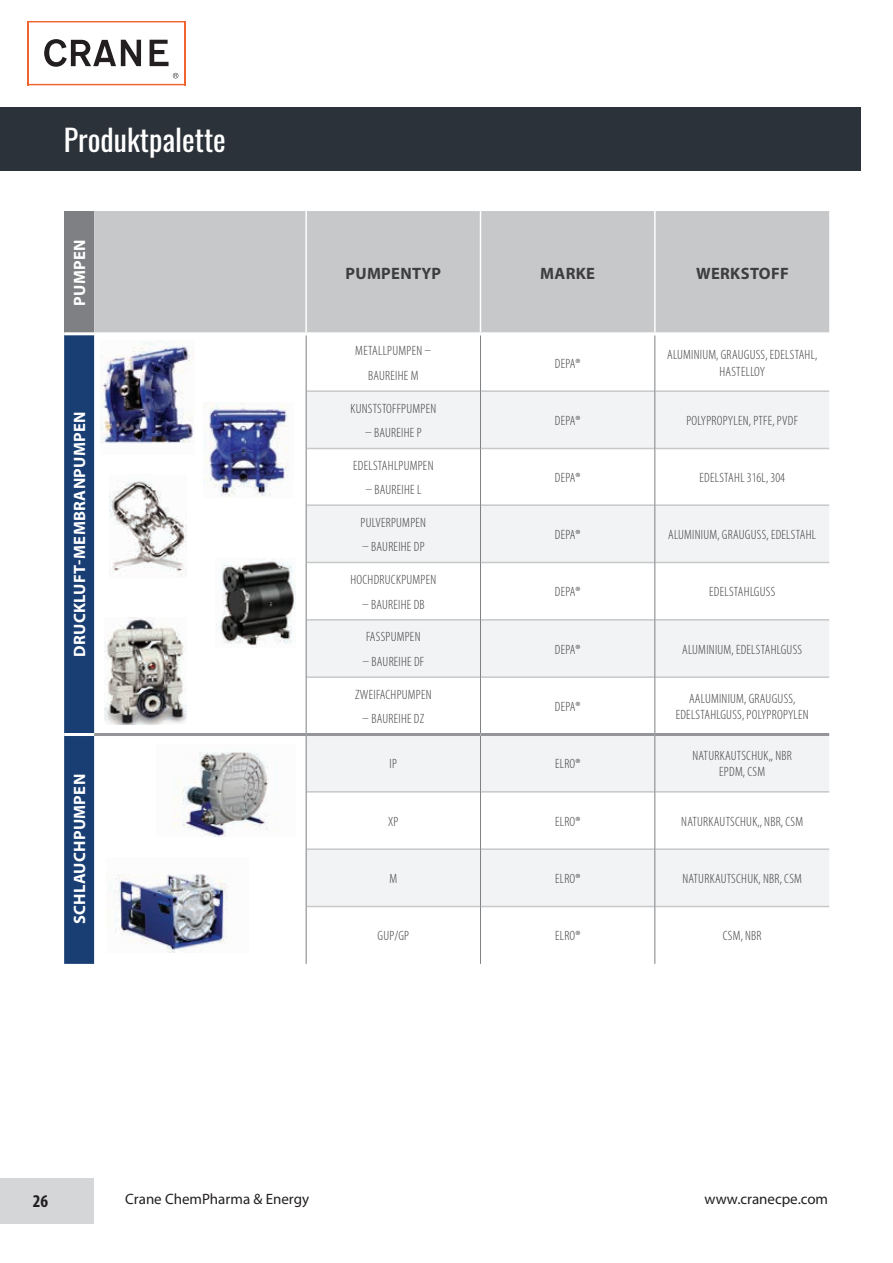
<style>
.page{position:relative;width:893px;height:1263px;background:#fff}
.page>*{position:absolute;margin:0;border:0;box-sizing:border-box;transform-origin:0 0}
.t1{font:30px "Oswald";color:#fff}
.t2{font:700 condensed 18px "Myriad Pro";color:#231f20}
.t3{font:700 16.5px "Myriad Pro";letter-spacing:.02em;color:#fff}
.t4{font:700 16.5px "Myriad Pro";letter-spacing:.02em;color:#3e3e3f}
.t5{font:15px "Myriad Pro";color:#231f20}
.t6{font:300 condensed 13.5px/16.2px "Myriad Pro";letter-spacing:.02em;color:#3e3e3f;text-align:center}
</style>
<div class="page">
<svg style="left:150px;top:40px;width:19px;height:26px"></svg>
<svg style="left:44px;top:39px;width:97px;height:28px"></svg>
<hr style="left:29px;top:84px;width:156px;height:1px;background:#f2642f">
<hr style="left:184px;top:21px;width:1px;height:64px;background:#f2642f">
<hr style="left:28px;top:21px;width:157px;height:1px;background:#f2642f">
<hr style="left:28px;top:21px;width:1px;height:64px;background:#f2642f">
<svg style="left:173px;top:73px;width:5px;height:5px"></svg>
<div style="left:0;top:107px;width:861px;height:64px;background:#2b3239"></div>
<div style="left:0;top:1178px;width:94px;height:45px;background:#d5d6d8"></div>
<img style="left:203px;top:403px;width:86px;height:95px">
<img style="left:100px;top:340px;width:93px;height:103px">
<img style="left:104px;top:618px;width:83px;height:107px">
<img style="left:216px;top:558px;width:79px;height:89px">
<img style="left:109px;top:481px;width:78px;height:96px">
<img style="left:108px;top:874px;width:120px;height:78px">
<img style="left:173px;top:752px;width:96px;height:85px">
<div style="left:64px;top:211px;width:30px;height:123px;background:#7e8083"></div>
<div style="left:94px;top:211px;width:735px;height:121px;background:#c7c8ca"></div>
<div style="left:64px;top:335px;width:30px;height:629px;background:#183e73"></div>
<svg style="left:307px;top:392px;width:522px;height:514px;fill:#f2f3f4"></svg>
<svg style="left:655px;top:736px;width:174px;height:170px"></svg>
<hr style="left:655px;top:791px;width:174px;height:1px;background:#c7c8ca">
<hr style="left:655px;top:848px;width:174px;height:2px;background:#c7c8ca">
<hr style="left:655px;top:906px;width:174px;height:1px;background:#c7c8ca">
<hr style="left:307px;top:791px;width:173px;height:1px;background:#c7c8ca">
<hr style="left:481px;top:791px;width:173px;height:1px;background:#c7c8ca">
<hr style="left:307px;top:848px;width:173px;height:2px;background:#c7c8ca">
<hr style="left:481px;top:848px;width:173px;height:2px;background:#c7c8ca">
<hr style="left:307px;top:906px;width:173px;height:1px;background:#c7c8ca">
<hr style="left:481px;top:906px;width:173px;height:1px;background:#c7c8ca">
<hr style="left:307px;top:390px;width:173px;height:2px;background:#c7c8ca">
<hr style="left:481px;top:390px;width:173px;height:2px;background:#c7c8ca">
<hr style="left:655px;top:390px;width:174px;height:2px;background:#c7c8ca">
<hr style="left:307px;top:448px;width:173px;height:1px;background:#c7c8ca">
<hr style="left:481px;top:448px;width:173px;height:1px;background:#c7c8ca">
<hr style="left:655px;top:448px;width:174px;height:1px;background:#c7c8ca">
<hr style="left:307px;top:504px;width:173px;height:2px;background:#c7c8ca">
<hr style="left:481px;top:504px;width:173px;height:2px;background:#c7c8ca">
<hr style="left:655px;top:504px;width:174px;height:2px;background:#c7c8ca">
<hr style="left:307px;top:562px;width:173px;height:1px;background:#c7c8ca">
<hr style="left:481px;top:562px;width:173px;height:1px;background:#c7c8ca">
<hr style="left:655px;top:562px;width:174px;height:1px;background:#c7c8ca">
<hr style="left:307px;top:619px;width:173px;height:2px;background:#c7c8ca">
<hr style="left:481px;top:619px;width:173px;height:2px;background:#c7c8ca">
<hr style="left:655px;top:619px;width:174px;height:2px;background:#c7c8ca">
<hr style="left:307px;top:676px;width:173px;height:2px;background:#c7c8ca">
<hr style="left:481px;top:676px;width:173px;height:2px;background:#c7c8ca">
<hr style="left:655px;top:676px;width:174px;height:2px;background:#c7c8ca">
<hr style="left:306px;top:736px;width:1px;height:56px;background:#7e8083">
<hr style="left:480px;top:736px;width:1px;height:56px;background:#7e8083">
<hr style="left:654px;top:736px;width:1px;height:56px;background:#7e8083">
<hr style="left:306px;top:792px;width:1px;height:57px;background:#7e8083">
<hr style="left:480px;top:792px;width:1px;height:57px;background:#7e8083">
<hr style="left:654px;top:792px;width:1px;height:57px;background:#7e8083">
<hr style="left:306px;top:849px;width:1px;height:57px;background:#7e8083">
<hr style="left:480px;top:849px;width:1px;height:57px;background:#7e8083">
<hr style="left:654px;top:849px;width:1px;height:57px;background:#7e8083">
<hr style="left:306px;top:906px;width:1px;height:58px;background:#7e8083">
<hr style="left:480px;top:906px;width:1px;height:58px;background:#7e8083">
<hr style="left:654px;top:906px;width:1px;height:58px;background:#7e8083">
<hr style="left:306px;top:335px;width:1px;height:56px;background:#7e8083">
<hr style="left:480px;top:335px;width:1px;height:56px;background:#7e8083">
<hr style="left:654px;top:335px;width:1px;height:56px;background:#7e8083">
<hr style="left:306px;top:391px;width:1px;height:57px;background:#7e8083">
<hr style="left:480px;top:391px;width:1px;height:57px;background:#7e8083">
<hr style="left:654px;top:391px;width:1px;height:57px;background:#7e8083">
<hr style="left:306px;top:448px;width:1px;height:57px;background:#7e8083">
<hr style="left:480px;top:448px;width:1px;height:57px;background:#7e8083">
<hr style="left:654px;top:448px;width:1px;height:57px;background:#7e8083">
<hr style="left:306px;top:505px;width:1px;height:57px;background:#7e8083">
<hr style="left:480px;top:505px;width:1px;height:57px;background:#7e8083">
<hr style="left:654px;top:505px;width:1px;height:57px;background:#7e8083">
<hr style="left:306px;top:562px;width:1px;height:58px;background:#7e8083">
<hr style="left:480px;top:562px;width:1px;height:58px;background:#7e8083">
<hr style="left:654px;top:562px;width:1px;height:58px;background:#7e8083">
<hr style="left:306px;top:620px;width:1px;height:57px;background:#7e8083">
<hr style="left:480px;top:620px;width:1px;height:57px;background:#7e8083">
<hr style="left:654px;top:620px;width:1px;height:57px;background:#7e8083">
<hr style="left:306px;top:677px;width:1px;height:56px;background:#7e8083">
<hr style="left:480px;top:677px;width:1px;height:56px;background:#7e8083">
<hr style="left:654px;top:677px;width:1px;height:56px;background:#7e8083">
<hr style="left:305px;top:211px;width:2px;height:121px;background:#fff">
<hr style="left:480px;top:211px;width:1px;height:121px;background:#fff">
<hr style="left:654px;top:211px;width:2px;height:121px;background:#fff">
<hr style="left:94px;top:733px;width:212px;height:3px;background:#939598">
<hr style="left:306px;top:733px;width:174px;height:3px;background:#939598">
<hr style="left:480px;top:733px;width:175px;height:3px;background:#939598">
<hr style="left:655px;top:733px;width:174px;height:3px;background:#939598">
<hr style="left:64px;top:332px;width:30px;height:3px;background:#fff">
<hr style="left:64px;top:733px;width:30px;height:3px;background:#fff">
<h1 class="t1" style="left:64px;top:113px;width:164px">Produktpalette</h1>
<p class="t3" style="left:69px;top:306px;width:68px;rotate:-90deg">PUMPEN</p>
<p class="t3" style="left:69px;top:657px;width:247px;rotate:-90deg">DRUCKLUFT-MEMBRANPUMPEN</p>
<p class="t3" style="left:69px;top:924px;width:152px;rotate:-90deg">SCHLAUCHPUMPEN</p>
<p class="t4" style="left:345px;top:262px;width:97px">PUMPENTYP</p>
<p class="t4" style="left:540px;top:262px;width:56px">MARKE</p>
<p class="t4" style="left:696px;top:262px;width:94px">WERKSTOFF</p>
<p class="t6" style="left:355px;top:339px;width:78px;line-height:24.8px">METALLPUMPEN –<br>BAUREIHE M</p>
<p class="t6" style="left:350px;top:400px;width:87px">KUNSTSTOFFPUMPEN</p>
<p class="t6" style="left:365px;top:425px;width:58px">– BAUREIHE P</p>
<p class="t6" style="left:353px;top:457px;width:82px">EDELSTAHLPUMPEN</p>
<p class="t6" style="left:365px;top:482px;width:58px">– BAUREIHE L</p>
<p class="t6" style="left:361px;top:514px;width:67px">PULVERPUMPEN</p>
<p class="t6" style="left:362px;top:539px;width:64px">– BAUREIHE DP</p>
<p class="t6" style="left:350px;top:572px;width:87px">HOCHDRUCKPUMPEN</p>
<p class="t6" style="left:362px;top:596px;width:64px">– BAUREIHE DB</p>
<p class="t6" style="left:366px;top:629px;width:56px">FASSPUMPEN</p>
<p class="t6" style="left:362px;top:654px;width:63px">– BAUREIHE DF</p>
<p class="t6" style="left:355px;top:686px;width:78px">ZWEIFACHPUMPEN</p>
<p class="t6" style="left:362px;top:711px;width:64px">– BAUREIHE DZ</p>
<p class="t6" style="left:555px;top:355px;width:27px">DEPA®</p>
<p class="t6" style="left:667px;top:347px;width:152px">ALUMINIUM, GRAUGUSS, EDELSTAHL,<br>HASTELLOY</p>
<p class="t6" style="left:555px;top:413px;width:27px">DEPA®</p>
<p class="t6" style="left:686px;top:413px;width:113px">POLYPROPYLEN, PTFE, PVDF</p>
<p class="t6" style="left:555px;top:470px;width:27px">DEPA®</p>
<p class="t6" style="left:699px;top:470px;width:87px">EDELSTAHL 316L, 304</p>
<p class="t6" style="left:555px;top:527px;width:27px">DEPA®</p>
<p class="t6" style="left:668px;top:527px;width:150px">ALUMINIUM, GRAUGUSS, EDELSTAHL</p>
<p class="t6" style="left:555px;top:584px;width:27px">DEPA®</p>
<p class="t6" style="left:709px;top:584px;width:68px">EDELSTAHLGUSS</p>
<p class="t6" style="left:555px;top:641px;width:27px">DEPA®</p>
<p class="t6" style="left:682px;top:641px;width:121px">ALUMINIUM, EDELSTAHLGUSS</p>
<p class="t6" style="left:555px;top:699px;width:27px">DEPA®</p>
<p class="t6" style="left:676px;top:690px;width:135px">AALUMINIUM, GRAUGUSS,<br>EDELSTAHLGUSS, POLYPROPYLEN</p>
<p class="t6" style="left:390px;top:756px;width:9px">IP</p>
<p class="t6" style="left:555px;top:756px;width:27px">ELRO®</p>
<p class="t6" style="left:692px;top:748px;width:101px">NATURKAUTSCHUK,, NBR<br>EPDM, CSM</p>
<p class="t6" style="left:388px;top:813px;width:12px">XP</p>
<p class="t6" style="left:555px;top:813px;width:27px">ELRO®</p>
<p class="t6" style="left:681px;top:813px;width:123px">NATURKAUTSCHUK,, NBR, CSM</p>
<p class="t6" style="left:389px;top:871px;width:9px">M</p>
<p class="t6" style="left:555px;top:871px;width:27px">ELRO®</p>
<p class="t6" style="left:682px;top:871px;width:121px">NATURKAUTSCHUK, NBR, CSM</p>
<p class="t6" style="left:377px;top:928px;width:33px">GUP/GP</p>
<p class="t6" style="left:555px;top:928px;width:27px">ELRO®</p>
<p class="t6" style="left:723px;top:928px;width:40px">CSM, NBR</p>
<h2 class="t2" style="left:33px;top:1190px;width:17px">26</h2>
<p class="t5" style="left:125px;top:1190px;width:185px">Crane ChemPharma &amp; Energy</p>
<p class="t5" style="left:704px;top:1190px;width:125px">www.cranecpe.com</p>
</div>
